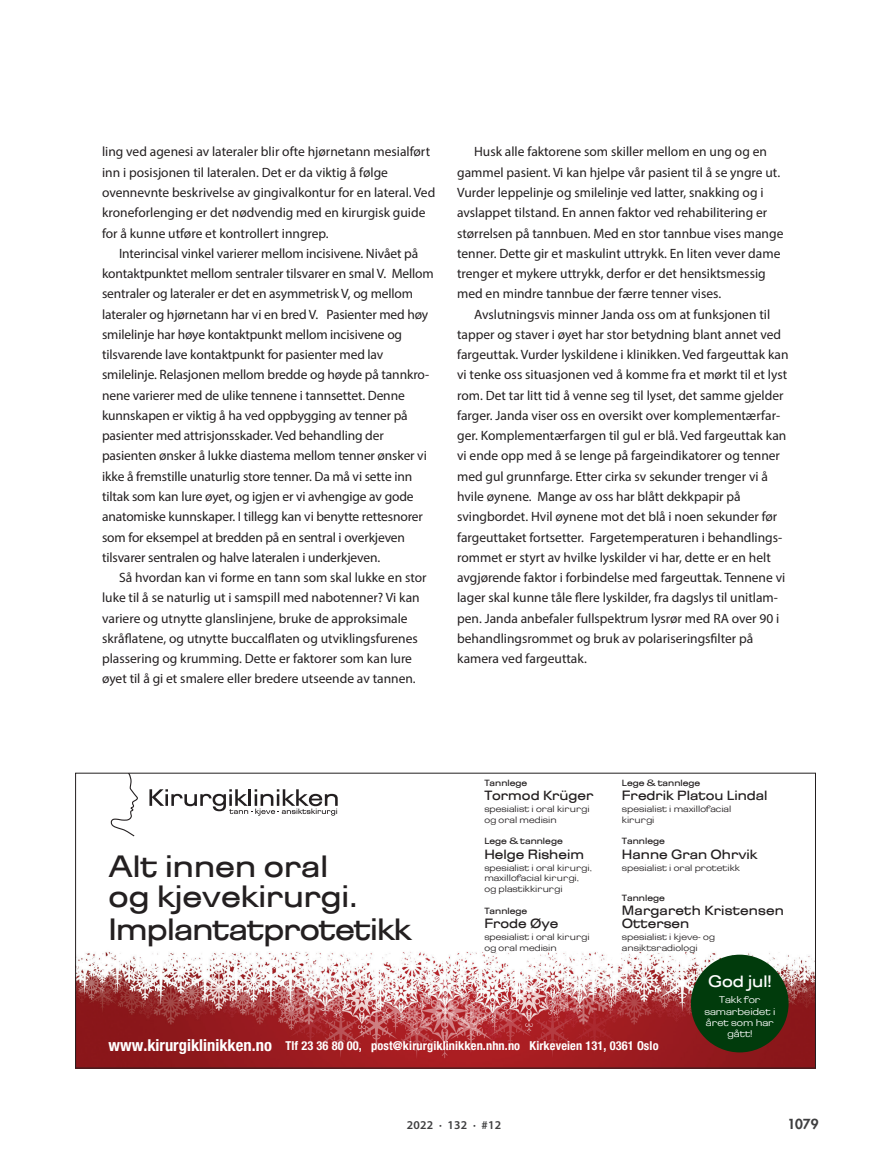
<style>
.page{position:relative;width:893px;height:1149px;background:#fff}
.page>*{position:absolute;margin:0;border:0;box-sizing:border-box;transform-origin:0 0}
.t1{font:30.9px/32px "Cg Brazilia Seven";color:#231f20}
.t2{font:16.65px "Cg Brazilia Seven";color:#fff}
.t3{font:13.5px/20.2px "Myriad Pro";color:#231f20}
.t4{font:800 13.5px "Futura Std";color:#3e3e3f}
.t5{font:13.35px/13px "Cg Brazilia Seven";color:#231f20}
.t6{font:700 condensed 12.3px "Helvetica Neue LT Pro";letter-spacing:.01em;color:#fff}
.t7{font:600 12px "Myriad Pro";letter-spacing:.02em;color:#3e3e3f}
.t8{font:9.75px/11.1px "Cg Brazilia Three";color:#fff;text-align:center}
.t9{font:9px/10.5px "Cg Brazilia Three";color:#231f20}
.t10{font:9px "Cg Brazilia Seven";color:#231f20}
.s1{font-size:16.5px}
</style>
<div class="page">
<img style="left:77px;top:952px;width:737px;height:114px">
<svg style="left:149px;top:789px;width:189px;height:26px"></svg>
<svg style="left:111px;top:774px;width:27px;height:62px"></svg>
<div style="left:691px;top:954px;width:98px;height:98px;background:#013b0c;border-radius:50%"></div>
<p class="t3" style="left:102px;top:141px;width:335px">ling ved agenesi av lateraler blir ofte hjørnetann mesialført inn i posisjonen til lateralen. Det er da viktig å følge ovennevnte beskrivelse av gingivalkontur for en lateral. Ved kroneforlenging er det nødvendig med en kirurgisk guide for å kunne utføre et kontrollert inngrep.</p>
<p class="t3" style="left:102px;top:243px;width:333px;text-indent:17px">Interincisal vinkel varierer mellom incisivene. Nivået på kontaktpunktet mellom sentraler tilsvarer en smal V. Mellom sentraler og lateraler er det en asymmetrisk V, og mellom lateraler og hjørnetann har vi en bred V. Pasienter med høy smilelinje har høye kontaktpunkt mellom incisivene og tilsvarende lave kontaktpunkt for pasienter med lav smilelinje. Relasjonen mellom bredde og høyde på tannkro&shy;nene varierer med de ulike tennene i tannsettet. Denne kunnskapen er viktig å ha ved oppbygging av tenner på pasienter med attrisjonsskader. Ved behandling der pasienten ønsker å lukke diastema mellom tenner ønsker vi ikke å fremstille unaturlig store tenner. Da må vi sette inn tiltak som kan lure øyet, og igjen er vi avhengige av gode anatomiske kunnskaper. I tillegg kan vi benytte rettesnorer som for eksempel at bredden på en sentral i overkjeven tilsvarer sentralen og halve lateralen i underkjeven.</p>
<p class="t3" style="left:102px;top:567px;width:326px;text-indent:17px">Så hvordan kan vi forme en tann som skal lukke en stor luke til å se naturlig ut i samspill med nabotenner? Vi kan variere og utnytte glanslinjene, bruke de approksimale skråflatene, og utnytte buccalflaten og utviklingsfurenes plassering og krumming. Dette er faktorer som kan lure øyet til å gi et smalere eller bredere utseende av tannen.</p>
<p class="t3" style="left:457px;top:141px;width:328px;text-indent:17px">Husk alle faktorene som skiller mellom en ung og en gammel pasient. Vi kan hjelpe vår pasient til å se yngre ut.<br>Vurder leppelinje og smilelinje ved latter, snakking og i avslappet tilstand. En annen faktor ved rehabilitering er størrelsen på tannbuen. Med en stor tannbue vises mange tenner. Dette gir et maskulint uttrykk. En liten vever dame trenger et mykere uttrykk, derfor er det hensiktsmessig med en mindre tannbue der færre tenner vises.</p>
<p class="t3" style="left:457px;top:303px;width:333px;text-indent:17px">Avslutningsvis minner Janda oss om at funksjonen til tapper og staver i øyet har stor betydning blant annet ved fargeuttak. Vurder lyskildene i klinikken. Ved fargeuttak kan vi tenke oss situasjonen ved å komme fra et mørkt til et lyst rom. Det tar litt tid å venne seg til lyset, det samme gjelder farger. Janda viser oss en oversikt over komplementærfar&shy;ger. Komplementærfargen til gul er blå. Ved fargeuttak kan vi ende opp med å se lenge på fargeindikatorer og tenner med gul grunnfarge. Etter cirka sv sekunder trenger vi å hvile øynene. Mange av oss har blått dekkpapir på svingbordet. Hvil øynene mot det blå i noen sekunder før fargeuttaket fortsetter. Fargetemperaturen i behandlings&shy;rommet er styrt av hvilke lyskilder vi har, dette er en helt avgjørende faktor i forbindelse med fargeuttak. Tennene vi lager skal kunne tåle flere lyskilder, fra dagslys til unitlam&shy;pen. Janda anbefaler fullspektrum lysrør med RA over 90 i behandlingsrommet og bruk av polariseringsfilter på kamera ved fargeuttak.</p>
<h1 class="t1" style="left:109px;top:848px;width:304px">Alt innen oral<br>og kjevekirurgi.<br>Implantatprotetikk</h1>
<p class="t10" style="left:484px;top:776px;width:45px">Tannlege</p>
<p class="t5" style="left:484px;top:788px;width:111px">Tormod Krüger</p>
<p class="t9" style="left:484px;top:803px;width:107px">spesialist i oral kirurgi og oral medisin</p>
<p class="t10" style="left:484px;top:835px;width:80px">Lege &amp; tannlege</p>
<p class="t5" style="left:484px;top:847px;width:101px">Helge Risheim</p>
<p class="t9" style="left:484px;top:862px;width:109px">spesialist i oral kirurgi, maxillofacial kirurgi, og plastikkirurgi</p>
<p class="t10" style="left:484px;top:904px;width:45px">Tannlege</p>
<p class="t5" style="left:484px;top:916px;width:76px">Frode Øye</p>
<p class="t9" style="left:484px;top:931px;width:107px">spesialist i oral kirurgi og oral medisin</p>
<p class="t10" style="left:622px;top:776px;width:80px">Lege &amp; tannlege</p>
<p class="t5" style="left:622px;top:788px;width:147px">Fredrik Platou Lindal</p>
<p class="t9" style="left:622px;top:803px;width:111px">spesialist i maxillofacial kirurgi</p>
<p class="t10" style="left:622px;top:835px;width:45px">Tannlege</p>
<p class="t5" style="left:622px;top:847px;width:137px">Hanne Gran Ohrvik</p>
<p class="t9" style="left:622px;top:862px;width:119px">spesialist i oral protetikk</p>
<p class="t10" style="left:622px;top:891px;width:45px">Tannlege</p>
<p class="t5" style="left:622px;top:903px;width:164px">Margareth Kristensen<br>Ottersen</p>
<p class="t9" style="left:622px;top:931px;width:95px">spesialist i kjeve- og ansiktsradiologi</p>
<p class="t6" style="left:109px;top:1038px;width:551px"><span class="s1">www.kirurgiklinikken.no</span> Tlf 23 36 80 00, post@kirurgiklinikken.nhn.no Kirkeveien 131, 0361 Oslo</p>
<p class="t2" style="left:708px;top:970px;width:65px">God jul!</p>
<p class="t8" style="left:704px;top:994px;width:73px">Takk for samarbeidet i året som har gått!</p>
<p class="t7" style="left:407px;top:1117px;width:96px">2022 · 132 · #12</p>
<p class="t4" style="left:787px;top:1115px;width:33px">1079</p>
</div>
